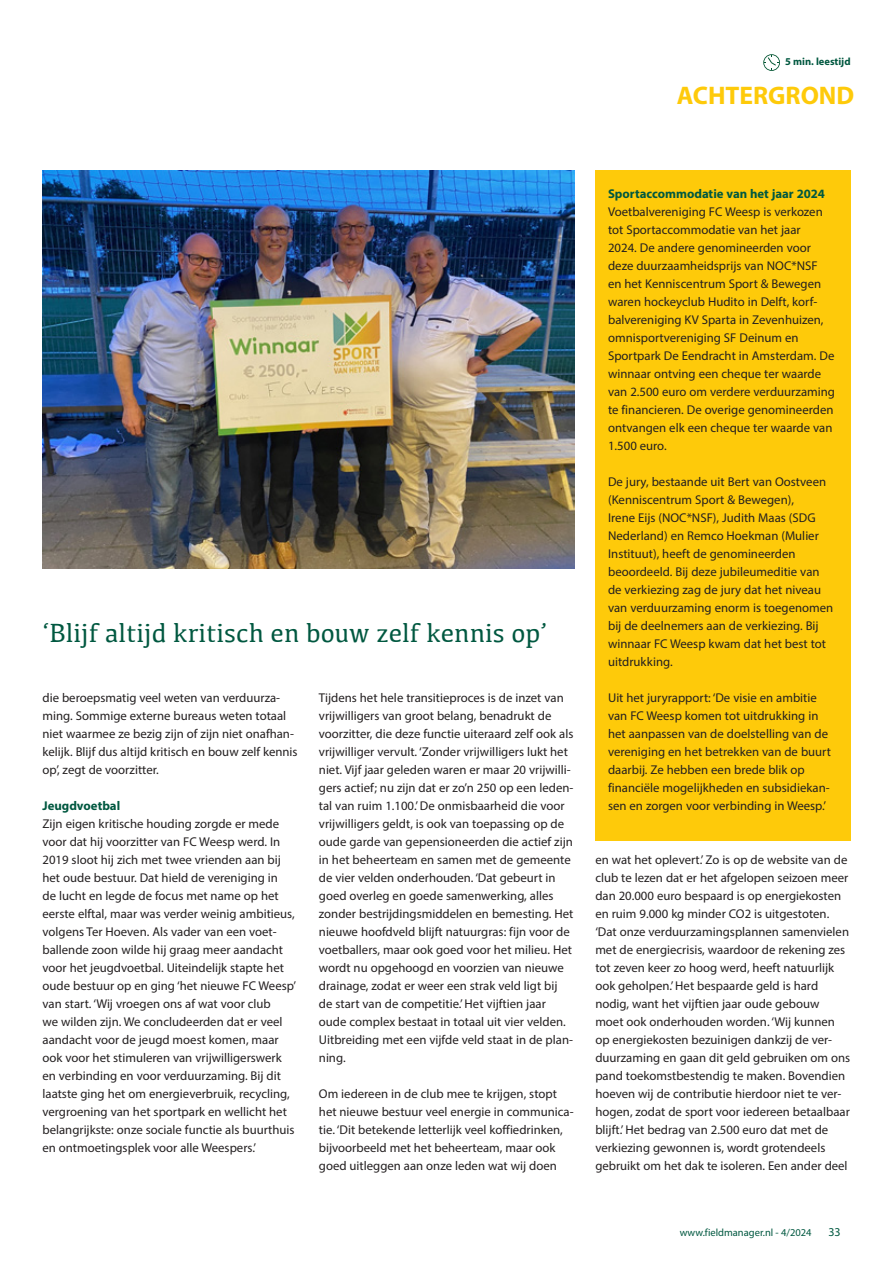
<style>
.page{position:relative;width:893px;height:1263px;background:#fff}
.page>*{position:absolute;margin:0;border:0;box-sizing:border-box;transform-origin:0 0}
.t1{font:27px "Kefa";color:#005840}
.t2{font:700 25.5px "Myriad Pro";color:#feca0a}
.t3{font:12.75px/18px "Myriad Pro";color:#231f20}
.t4{font:700 12.75px "Myriad Pro";color:#005840}
.t5{font:12px "Myriad Pro";color:#005840}
.t6{font:10.5px "Myriad Pro";color:#005840}
.t7{font:700 10.5px "Myriad Pro";color:#005840}
</style>
<div class="page">
<div style="left:595px;top:170px;width:255px;height:671px;background:#feca0a"></div>
<img style="left:43px;top:170px;width:531px;height:399px">
<svg style="left:763px;top:54px;width:17px;height:17px"></svg>
<p class="t7" style="left:785px;top:55px;width:67px">5 min. leestijd</p>
<h2 class="t2" style="left:677px;top:79px;width:179px">ACHTERGROND</h2>
<h1 class="t1" style="left:43px;top:614px;width:506px">‘Blijf altijd kritisch en bouw zelf kennis op’</h1>
<p class="t3" style="left:43px;top:689px;width:257px">die beroepsmatig veel weten van verduurza&shy;ming. Sommige externe bureaus weten totaal niet waarmee ze bezig zijn of zijn niet onafhan&shy;kelijk. Blijf dus altijd kritisch en bouw zelf kennis op’, zegt de voorzitter.</p>
<p class="t4" style="left:43px;top:797px;width:79px">Jeugdvoetbal</p>
<p class="t3" style="left:43px;top:815px;width:255px">Zijn eigen kritische houding zorgde er mede voor dat hij voorzitter van FC Weesp werd. In 2019 sloot hij zich met twee vrienden aan bij het oude bestuur. Dat hield de vereniging in<br>de lucht en legde de focus met name op het eerste elftal, maar was verder weinig ambitieus, volgens Ter Hoeven. Als vader van een voet&shy;ballende zoon wilde hij graag meer aandacht voor het jeugdvoetbal. Uiteindelijk stapte het oude bestuur op en ging ‘het nieuwe FC Weesp’ van start. ‘Wij vroegen ons af wat voor club<br>we wilden zijn. We concludeerden dat er veel aandacht voor de jeugd moest komen, maar ook voor het stimuleren van vrijwilligerswerk en verbinding en voor verduurzaming. Bij dit laatste ging het om energieverbruik, recycling, vergroening van het sportpark en wellicht het belangrijkste: onze sociale functie als buurthuis en ontmoetingsplek voor alle Weespers.’</p>
<p class="t3" style="left:319px;top:689px;width:256px">Tijdens het hele transitieproces is de inzet van vrijwilligers van groot belang, benadrukt de voorzitter, die deze functie uiteraard zelf ook als vrijwilliger vervult. ‘Zonder vrijwilligers lukt het niet. Vijf jaar geleden waren er maar 20 vrijwilli&shy;gers actief; nu zijn dat er zo’n 250 op een leden&shy;tal van ruim 1.100.’ De onmisbaarheid die voor vrijwilligers geldt, is ook van toepassing op de oude garde van gepensioneerden die actief zijn in het beheerteam en samen met de gemeente de vier velden onderhouden. ‘Dat gebeurt in goed overleg en goede samenwerking, alles zonder bestrijdingsmiddelen en bemesting. Het nieuwe hoofdveld blijft natuurgras: fijn voor de voetballers, maar ook goed voor het milieu. Het wordt nu opgehoogd en voorzien van nieuwe drainage, zodat er weer een strak veld ligt bij de start van de competitie.’ Het vijftien jaar oude complex bestaat in totaal uit vier velden.<br>Uitbreiding met een vijfde veld staat in de plan&shy;ning.</p>
<p class="t3" style="left:319px;top:1085px;width:256px">Om iedereen in de club mee te krijgen, stopt het nieuwe bestuur veel energie in communica&shy;tie. ‘Dit betekende letterlijk veel koffiedrinken, bijvoorbeeld met het beheerteam, maar ook goed uitleggen aan onze leden wat wij doen</p>
<p class="t4" style="left:608px;top:185px;width:218px">Sportaccommodatie van het jaar 2024</p>
<p class="t3" style="left:608px;top:203px;width:228px">Voetbalvereniging FC Weesp is verkozen tot Sportaccommodatie van het jaar<br>2024. De andere genomineerden voor deze duurzaamheidsprijs van NOC*NSF<br>en het Kenniscentrum Sport &amp; Bewegen waren hockeyclub Hudito in Delft, korf&shy;balvereniging KV Sparta in Zevenhuizen, omnisportvereniging SF Deinum en Sportpark De Eendracht in Amsterdam. De winnaar ontving een cheque ter waarde van 2.500 euro om verdere verduurzaming te financieren. De overige genomineerden ontvangen elk een cheque ter waarde van 1.500 euro.</p>
<p class="t3" style="left:608px;top:473px;width:227px">De jury, bestaande uit Bert van Oostveen (Kenniscentrum Sport &amp; Bewegen),<br>Irene Eijs (NOC*NSF), Judith Maas (SDG Nederland) en Remco Hoekman (Mulier Instituut), heeft de genomineerden beoordeeld. Bij deze jubileumeditie van de verkiezing zag de jury dat het niveau van verduurzaming enorm is toegenomen bij de deelnemers aan de verkiezing. Bij winnaar FC Weesp kwam dat het best tot uitdrukking.</p>
<p class="t3" style="left:608px;top:689px;width:224px">Uit het juryrapport: ‘De visie en ambitie van FC Weesp komen tot uitdrukking in het aanpassen van de doelstelling van de vereniging en het betrekken van de buurt daarbij. Ze hebben een brede blik op financiële mogelijkheden en subsidiekan&shy;sen en zorgen voor verbinding in Weesp.’</p>
<p class="t3" style="left:595px;top:851px;width:256px">en wat het oplevert.’ Zo is op de website van de club te lezen dat er het afgelopen seizoen meer dan 20.000 euro bespaard is op energiekosten en ruim 9.000 kg minder CO2 is uitgestoten. ‘Dat onze verduurzamingsplannen samenvielen met de energiecrisis, waardoor de rekening zes tot zeven keer zo hoog werd, heeft natuurlijk ook geholpen.’ Het bespaarde geld is hard nodig, want het vijftien jaar oude gebouw moet ook onderhouden worden. ‘Wij kunnen op energiekosten bezuinigen dankzij de ver&shy;duurzaming en gaan dit geld gebruiken om ons pand toekomstbestendig te maken. Bovendien hoeven wij de contributie hierdoor niet te ver&shy;hogen, zodat de sport voor iedereen betaalbaar blijft.’ Het bedrag van 2.500 euro dat met de verkiezing gewonnen is, wordt grotendeels gebruikt om het dak te isoleren. Een ander deel</p>
<p class="t6" style="left:680px;top:1226px;width:133px">www.fieldmanager.nl - 4/2024</p>
<p class="t5" style="left:828px;top:1224px;width:14px">33</p>
</div>
